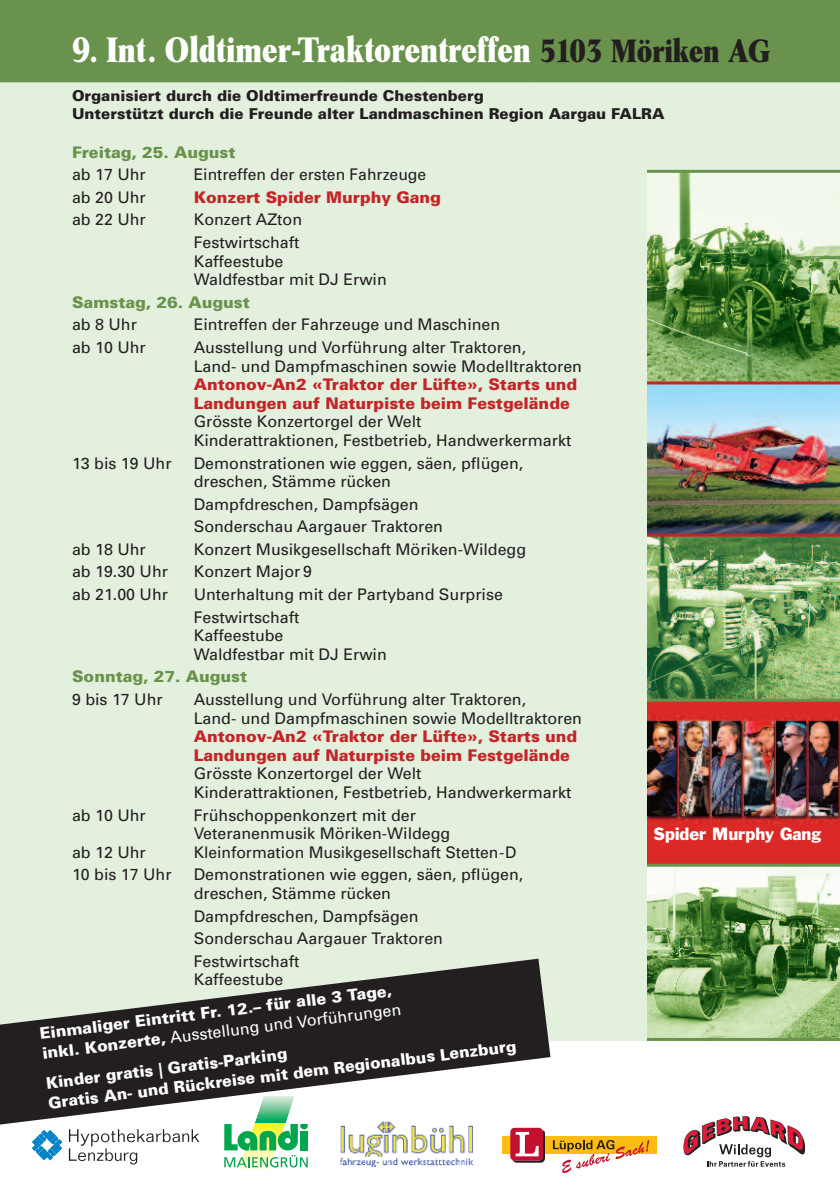
<style>
.page{position:relative;width:840px;height:1191px;background:#fff}
.page>*{position:absolute;margin:0;border:0;box-sizing:border-box;transform-origin:0 0}
.t1{font:700 condensed 34.4px "Concorde BE";color:#fff}
.t2{font:16.4px "Franklin Gothic";color:#fff}
.t3{font:16px/18.6px "Univers";color:#231f20}
.t4{font:900 16px/18.6px "Univers";color:#c62326}
.t5{font:900 16px/20px "Univers";color:#fff}
.t6{font:900 16px "Univers";color:#69924c}
.t7{font:900 15px/18px "Univers";color:#231f20}
.s1{font-size:31.6px;color:#231f20}
.s2{font-weight:400}
</style>
<div class="page">
<hr style="left:237px;top:1170px;width:48px;height:1px;background:#fffef2">
<hr style="left:237px;top:1169px;width:48px;height:1px;background:#fffded">
<hr style="left:237px;top:1168px;width:48px;height:1px;background:#fffdea">
<hr style="left:237px;top:1167px;width:48px;height:1px;background:#fffde5">
<svg style="left:224px;top:1130px;width:84px;height:37px"></svg>
<div style="left:0;top:82px;width:839px;height:958px;background:#e3f0de"></div>
<div style="left:0;top:0;width:839px;height:82px;background:#69924c"></div>
<svg style="left:0;top:958px;width:550px;height:172px;fill:#231f20"></svg>
<svg style="left:69px;top:1129px;width:130px;height:35px"></svg>
<svg style="left:32px;top:1130px;width:30px;height:30px"></svg>
<div style="left:501px;top:1136px;width:9px;height:17px;background:#fdbc12"></div>
<div style="left:544px;top:1136px;width:112px;height:17px;background:#fdbc12"></div>
<svg style="left:510px;top:1127px;width:35px;height:35px"></svg>
<svg style="left:552px;top:1140px;width:97px;height:33px"></svg>
<svg style="left:683px;top:1116px;width:121px;height:50px"></svg>
<img style="left:647px;top:173px;width:192px;height:208px">
<img style="left:647px;top:384px;width:192px;height:149px">
<img style="left:647px;top:536px;width:192px;height:162px">
<img style="left:647px;top:701px;width:192px;height:162px">
<img style="left:647px;top:866px;width:192px;height:172px">
<hr style="left:646px;top:381px;width:193px;height:3px;background:#c62326">
<hr style="left:646px;top:533px;width:193px;height:3px;background:#c62326">
<hr style="left:646px;top:698px;width:193px;height:3px;background:#69924c">
<hr style="left:646px;top:863px;width:193px;height:3px;background:#69924c">
<hr style="left:646px;top:170px;width:193px;height:3px;background:#69924c">
<img style="left:340px;top:1121px;width:132px;height:45px">
<hr style="left:646px;top:1038px;width:193px;height:3px;background:#69924c">
<h1 class="t1" style="left:72px;top:36px;width:698px">9. Int. Oldtimer-Traktorentreffen <span class="s1">5103 Möriken AG</span></h1>
<p class="t7" style="left:72px;top:88px;width:593px">Organisiert durch die Oldtimerfreunde Chestenberg<br>Unterstützt durch die Freunde alter Landmaschinen Region Aargau FALRA</p>
<p class="t6" style="left:72px;top:146px;width:165px">Freitag, 25. August</p>
<p class="t3" style="left:72px;top:167px;width:75px">ab 17 Uhr</p>
<p class="t3" style="left:194px;top:167px;width:234px">Eintreffen der ersten Fahrzeuge</p>
<p class="t3" style="left:72px;top:189px;width:75px">ab 20 Uhr</p>
<p class="t4" style="left:194px;top:189px;width:248px">Konzert Spider Murphy Gang</p>
<p class="t3" style="left:72px;top:212px;width:75px">ab 22 Uhr</p>
<p class="t3" style="left:194px;top:210px;width:110px;line-height:22.6px">Konzert AZton<br>Festwirtschaft</p>
<p class="t3" style="left:194px;top:253px;width:194px">Kaffeestube<br>Waldfestbar mit DJ Erwin</p>
<p class="t6" style="left:72px;top:296px;width:179px">Samstag, 26. August</p>
<p class="t3" style="left:72px;top:317px;width:66px">ab 8 Uhr</p>
<p class="t3" style="left:194px;top:317px;width:308px">Eintreffen der Fahrzeuge und Maschinen</p>
<p class="t3" style="left:72px;top:339px;width:75px">ab 10 Uhr</p>
<p class="t3" style="left:194px;top:339px;width:389px">Ausstellung und Vorführung alter Traktoren,<br>Land- und Dampfmaschinen sowie Modelltraktoren</p>
<p class="t4" style="left:194px;top:376px;width:385px">Antonov-An2 «Traktor der Lüfte», Starts und<br>Landungen auf Naturpiste beim Festgelände</p>
<p class="t3" style="left:194px;top:414px;width:379px">Grösste Konzertorgel der Welt<br>Kinderattraktionen, Festbetrieb, Handwerkermarkt</p>
<p class="t3" style="left:72px;top:455px;width:101px">13 bis 19 Uhr</p>
<p class="t3" style="left:194px;top:455px;width:331px">Demonstrationen wie eggen, säen, pflügen, dreschen, Stämme rücken</p>
<p class="t3" style="left:194px;top:494px;width:251px;line-height:22.6px">Dampfdreschen, Dampfsägen<br>Sonderschau Aargauer Traktoren</p>
<p class="t3" style="left:72px;top:541px;width:75px">ab 18 Uhr</p>
<p class="t3" style="left:194px;top:541px;width:334px">Konzert Musikgesellschaft Möriken-Wildegg</p>
<p class="t3" style="left:72px;top:564px;width:97px">ab 19.30 Uhr</p>
<p class="t3" style="left:194px;top:564px;width:120px">Konzert Major 9</p>
<p class="t3" style="left:72px;top:586px;width:97px">ab 21.00 Uhr</p>
<p class="t3" style="left:194px;top:584px;width:310px;line-height:22.6px">Unterhaltung mit der Partyband Surprise<br>Festwirtschaft</p>
<p class="t3" style="left:194px;top:627px;width:194px">Kaffeestube<br>Waldfestbar mit DJ Erwin</p>
<p class="t6" style="left:72px;top:671px;width:177px">Sonntag, 27. August</p>
<p class="t3" style="left:72px;top:691px;width:92px">9 bis 17 Uhr</p>
<p class="t3" style="left:194px;top:691px;width:389px">Ausstellung und Vorführung alter Traktoren,<br>Land- und Dampfmaschinen sowie Modelltraktoren</p>
<p class="t4" style="left:194px;top:728px;width:385px">Antonov-An2 «Traktor der Lüfte», Starts und<br>Landungen auf Naturpiste beim Festgelände</p>
<p class="t3" style="left:194px;top:766px;width:379px">Grösste Konzertorgel der Welt<br>Kinderattraktionen, Festbetrieb, Handwerkermarkt</p>
<p class="t3" style="left:72px;top:807px;width:75px">ab 10 Uhr</p>
<p class="t3" style="left:194px;top:807px;width:258px">Frühschoppenkonzert mit der<br>Veteranenmusik Möriken-Wildegg</p>
<p class="t3" style="left:72px;top:844px;width:75px">ab 12 Uhr</p>
<p class="t3" style="left:194px;top:844px;width:324px">Kleinformation Musikgesellschaft Stetten-D</p>
<p class="t3" style="left:72px;top:866px;width:101px">10 bis 17 Uhr</p>
<p class="t3" style="left:194px;top:866px;width:331px">Demonstrationen wie eggen, säen, pflügen, dreschen, Stämme rücken</p>
<p class="t3" style="left:194px;top:906px;width:251px;line-height:22.6px">Dampfdreschen, Dampfsägen<br>Sonderschau Aargauer Traktoren<br>Festwirtschaft</p>
<p class="t3" style="left:194px;top:971px;width:91px">Kaffeestube</p>
<p class="t5" style="left:39px;top:1024px;width:363px;rotate:-7deg">Einmaliger Eintritt Fr. 12.– für alle 3 Tage, inkl. Konzerte, <span class="s2">Ausstellung und Vorführungen</span></p>
<p class="t5" style="left:45px;top:1074px;width:472px;rotate:-7deg">Kinder gratis | Gratis-Parking<br>Gratis An- und Rückreise mit dem Regionalbus Lenzburg</p>
<p class="t2" style="left:653px;top:828px;width:169px">Spider Murphy Gang</p>
</div>
